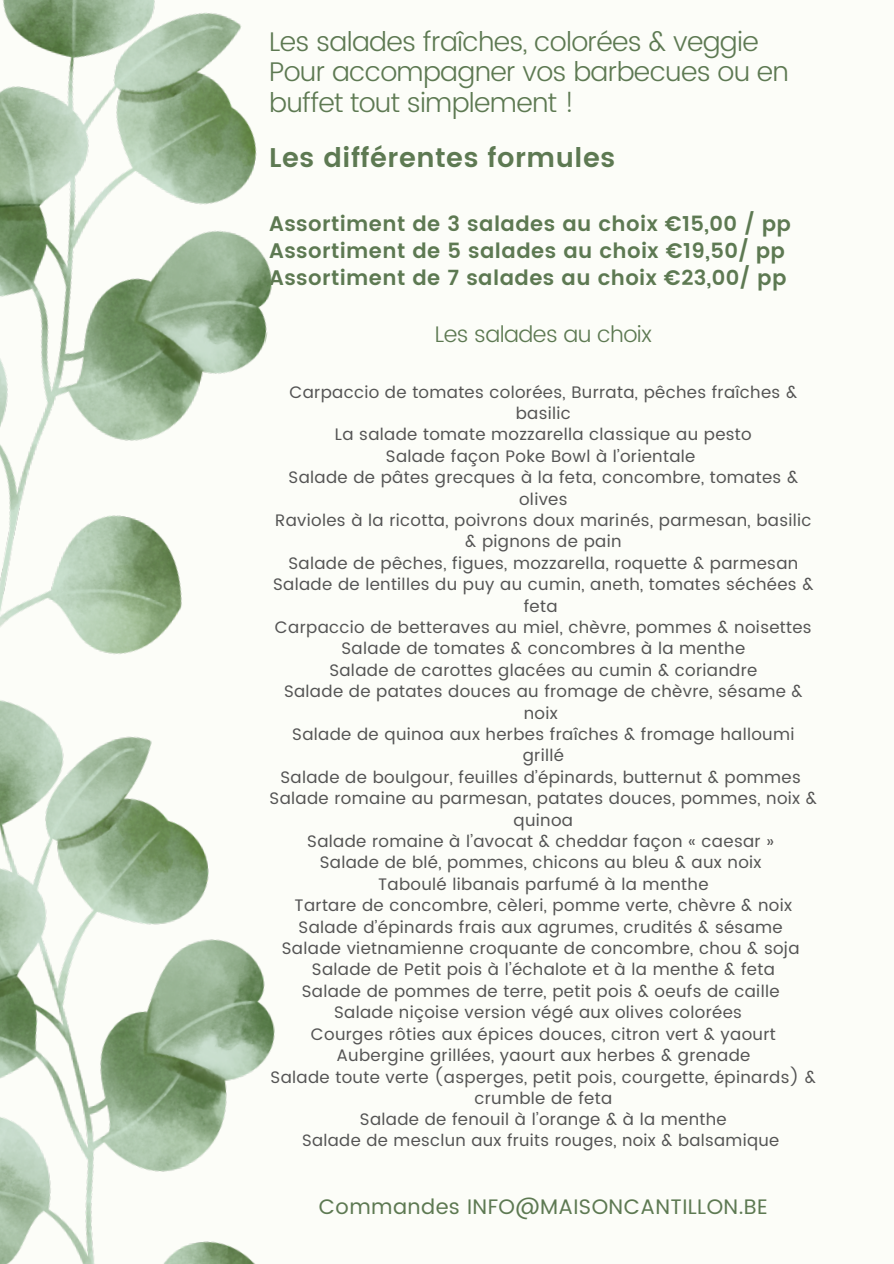
<style>
.page{position:relative;width:894px;height:1264px;background:#fff}
.page>*{position:absolute;margin:0;border:0;box-sizing:border-box;transform-origin:0 0}
.t1{font:300 27px/30.5px "Poppins";letter-spacing:-.025em;color:#5d7952}
.t2{font:600 27px "Poppins";letter-spacing:.02em;color:#5d7952}
.t3{font:300 22.65px "Poppins";letter-spacing:-.025em;color:#5d7952}
.t4{font:600 21px "Poppins";letter-spacing:.02em;color:#5d7952}
.t5{font:21px "Poppins";letter-spacing:.02em;color:#5d7952}
.t6{font:16.65px/21.5px "Poppins";letter-spacing:.02em;color:#545454;text-align:center}
.t7{font:16.5px "Poppins";letter-spacing:.02em;color:#545454}
</style>
<div class="page">
<div style="left:0;top:0;width:893px;height:1263px;background:#fcfdf8"></div>
<img style="left:0;top:0;width:272px;height:654px">
<img style="left:0;top:700px;width:275px;height:563px">
<p class="t1" style="left:269px;top:26px;width:491px">Les salades fraîches, colorées &amp; veggie</p>
<p class="t1" style="left:269px;top:57px;width:521px">Pour accompagner vos barbecues ou en buffet tout simplement !</p>
<p class="t2" style="left:269px;top:142px;width:347px">Les différentes formules</p>
<p class="t4" style="left:269px;top:212px;width:523px">Assortiment de 3 salades au choix €15,00 / pp</p>
<p class="t4" style="left:269px;top:239px;width:517px">Assortiment de 5 salades au choix €19,50/ pp</p>
<p class="t4" style="left:269px;top:266px;width:518px">Assortiment de 7 salades au choix €23,00/ pp</p>
<p class="t3" style="left:435px;top:321px;width:218px">Les salades au choix</p>
<p class="t6" style="left:289px;top:381px;width:509px">Carpaccio de tomates colorées, Burrata, pêches fraîches &amp; basilic</p>
<p class="t6" style="left:335px;top:424px;width:418px">La salade tomate mozzarella classique au pesto</p>
<p class="t6" style="left:386px;top:445px;width:311px">Salade façon Poke Bowl à l’orientale</p>
<p class="t6" style="left:288px;top:466px;width:511px">Salade de pâtes grecques à la feta, concombre, tomates &amp; olives</p>
<p class="t6" style="left:275px;top:509px;width:538px">Ravioles à la ricotta, poivrons doux marinés, parmesan, basilic &amp; pignons de pain</p>
<p class="t6" style="left:288px;top:552px;width:511px">Salade de pêches, figues, mozzarella, roquette &amp; parmesan</p>
<p class="t6" style="left:273px;top:573px;width:541px">Salade de lentilles du puy au cumin, aneth, tomates séchées &amp; feta</p>
<p class="t6" style="left:275px;top:616px;width:538px">Carpaccio de betteraves au miel, chèvre, pommes &amp; noisettes</p>
<p class="t6" style="left:341px;top:638px;width:405px">Salade de tomates &amp; concombres à la menthe</p>
<p class="t6" style="left:329px;top:659px;width:429px">Salade de carottes glacées au cumin &amp; coriandre</p>
<p class="t6" style="left:284px;top:680px;width:520px">Salade de patates douces au fromage de chèvre, sésame &amp; noix</p>
<p class="t6" style="left:292px;top:723px;width:503px">Salade de quinoa aux herbes fraîches &amp; fromage halloumi grillé</p>
<p class="t6" style="left:280px;top:766px;width:522px">Salade de boulgour, feuilles d’épinards, butternut &amp; pommes</p>
<p class="t6" style="left:269px;top:787px;width:548px">Salade romaine au parmesan, patates douces, pommes, noix &amp; quinoa</p>
<p class="t6" style="left:307px;top:830px;width:468px">Salade romaine à l’avocat &amp; cheddar façon « caesar »</p>
<p class="t6" style="left:320px;top:852px;width:443px">Salade de blé, pommes, chicons au bleu &amp; aux noix</p>
<p class="t6" style="left:378px;top:873px;width:332px">Taboulé libanais parfumé à la menthe</p>
<p class="t6" style="left:294px;top:894px;width:499px">Tartare de concombre, cèleri, pomme verte, chèvre &amp; noix</p>
<p class="t6" style="left:298px;top:916px;width:485px">Salade d’épinards frais aux agrumes, crudités &amp; sésame</p>
<p class="t6" style="left:282px;top:937px;width:519px">Salade vietnamienne croquante de concombre, chou &amp; soja</p>
<p class="t6" style="left:312px;top:959px;width:464px">Salade de Petit pois à l’échalote et à la menthe &amp; feta</p>
<p class="t6" style="left:302px;top:980px;width:479px">Salade de pommes de terre, petit pois &amp; oeufs de caille</p>
<p class="t6" style="left:334px;top:1001px;width:409px">Salade niçoise version végé aux olives colorées</p>
<p class="t6" style="left:311px;top:1023px;width:466px">Courges rôties aux épices douces, citron vert &amp; yaourt</p>
<p class="t6" style="left:336px;top:1044px;width:415px">Aubergine grillées, yaourt aux herbes &amp; grenade</p>
<p class="t6" style="left:270px;top:1065px;width:546px">Salade toute verte (asperges, petit pois, courgette, épinards) &amp; crumble de feta</p>
<p class="t6" style="left:360px;top:1108px;width:368px">Salade de fenouil à l’orange &amp; à la menthe</p>
<p class="t7" style="left:302px;top:1130px;width:478px">Salade de mesclun aux fruits rouges, noix &amp; balsamique</p>
<p class="t5" style="left:319px;top:1194px;width:450px">Commandes INFO@MAISONCANTILLON.BE</p>
</div>
